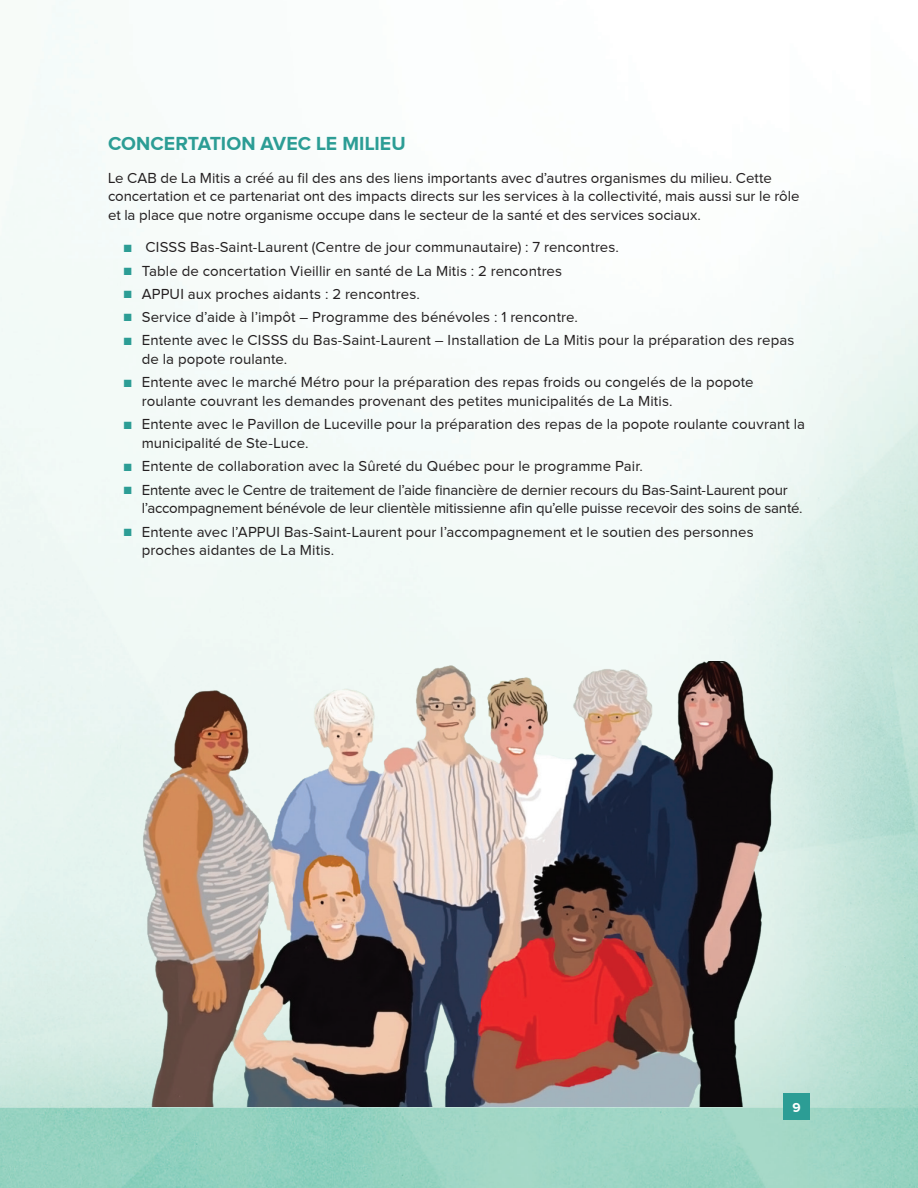
<style>
.page{position:relative;width:918px;height:1188px;background:#fff}
.page>*{position:absolute;margin:0;border:0;box-sizing:border-box;transform-origin:0 0}
.t1{font:700 19.5px "Proxima Nova";letter-spacing:.005em;color:#2c9d95}
.t2{font:15px/18.8px "Proxima Nova";letter-spacing:.005em;color:#231f20}
.t3{font:15px/18.8px "Proxima Nova";letter-spacing:-.015em;color:#231f20}
.t4{font:700 13.5px "Proxima Nova";color:#fff}
.s1{color:#2c9d95}
</style>
<div class="page">
<img style="left:0;top:0;width:918px;height:1188px">
<div style="left:783px;top:1094px;width:27px;height:26px;background:#2c9d95"></div>
<img style="left:143px;top:661px;width:631px;height:446px">
<h1 class="t1" style="left:108px;top:133px;width:299px">CONCERTATION AVEC LE MILIEU</h1>
<p class="t2" style="left:108px;top:168px;width:693px">Le CAB de La Mitis a créé au fil des ans des liens importants avec d’autres organismes du milieu. Cette concertation et ce partenariat ont des impacts directs sur les services à la collectivité, mais aussi sur le rôle et la place que notre organisme occupe dans le secteur de la santé et des services sociaux.</p>
<p class="t2" style="left:124px;top:238px;width:497px"><span class="s1">■</span> CISSS Bas-Saint-Laurent (Centre de jour communautaire) : 7 rencontres.</p>
<p class="t2" style="left:124px;top:261px;width:440px"><span class="s1">■</span> Table de concertation Vieillir en santé de La Mitis : 2 rencontres</p>
<p class="t2" style="left:124px;top:284px;width:296px"><span class="s1">■</span> APPUI aux proches aidants : 2 rencontres.</p>
<p class="t2" style="left:124px;top:308px;width:454px"><span class="s1">■</span> Service d’aide à l’impôt – Programme des bénévoles : 1 rencontre.</p>
<p class="t2" style="left:142px;top:331px;width:654px;text-indent:-18px"><span class="s1">■</span> Entente avec le CISSS du Bas-Saint-Laurent – Installation de La Mitis pour la préparation des repas de la popote roulante.</p>
<p class="t2" style="left:142px;top:373px;width:613px;text-indent:-18px"><span class="s1">■</span> Entente avec le marché Métro pour la préparation des repas froids ou congelés de la popote roulante couvrant les demandes provenant des petites municipalités de La Mitis.</p>
<p class="t2" style="left:142px;top:415px;width:665px;text-indent:-18px"><span class="s1">■</span> Entente avec le Pavillon de Luceville pour la préparation des repas de la popote roulante couvrant la municipalité de Ste-Luce.</p>
<p class="t2" style="left:124px;top:457px;width:519px"><span class="s1">■</span> Entente de collaboration avec la Sûreté du Québec pour le programme Pair.</p>
<p class="t3" style="left:142px;top:480px;width:662px;text-indent:-18px"><span class="s1">■</span> Entente avec le Centre de traitement de l’aide financière de dernier recours du Bas-Saint-Laurent pour l’accompagnement bénévole de leur clientèle mitissienne afin qu’elle puisse recevoir des soins de santé.</p>
<p class="t2" style="left:142px;top:522px;width:614px;text-indent:-18px"><span class="s1">■</span> Entente avec l’APPUI Bas-Saint-Laurent pour l’accompagnement et le soutien des personnes proches aidantes de La Mitis.</p>
<p class="t4" style="left:792px;top:1100px;width:10px">9</p>
</div>
